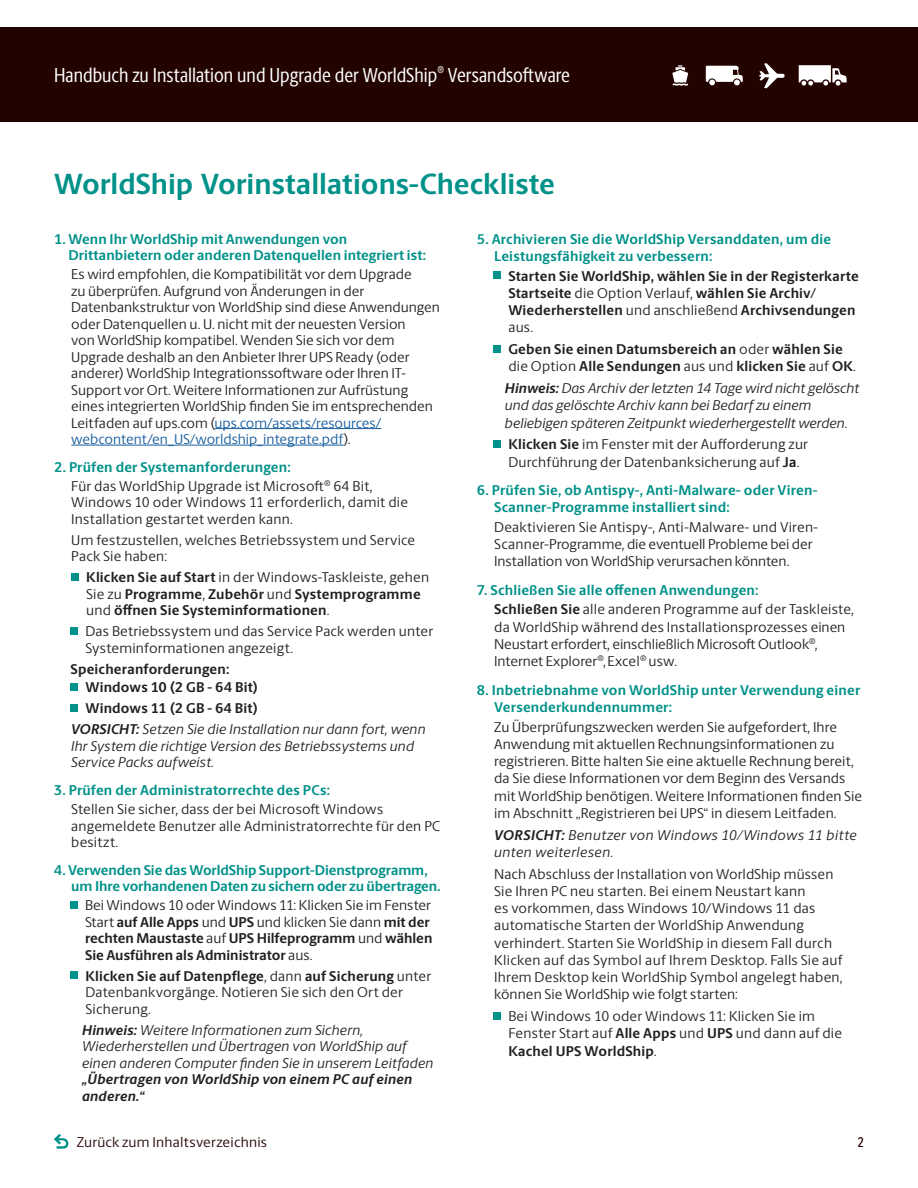
<style>
.page{position:relative;width:918px;height:1188px;background:#fff}
.page>*{position:absolute;margin:0;border:0;box-sizing:border-box;transform-origin:0 0}
.t1{font:700 29.25px "UPS Berlingske Sans";color:#009189}
.t2{font:20.25px "UPS Berlingske Sans Cn";color:#fff}
.t3{font:14.25px/17.2px "UPS Berlingske Sans";letter-spacing:.005em;color:#231f20}
.t4{font:700 14.25px/16.5px "UPS Berlingske Sans";letter-spacing:.01em;color:#231f20}
.t5{font:700 14.25px/17.2px "UPS Berlingske Sans";letter-spacing:.01em;color:#009189}
.t6{font:italic 14.25px/16.5px "UPS Berlingske Sans";letter-spacing:.01em;color:#231f20}
.t7{font:italic 14.25px/17.2px "UPS Berlingske Sans";letter-spacing:.03em;color:#231f20}
.t8{font:italic 700 14.25px/16.5px "UPS Berlingske Sans";letter-spacing:.01em;color:#231f20}
.t9{font:14.25px "UPS Berlingske Sans";letter-spacing:.015em;color:#230300}
.t10{font:500 14.25px "UPS Berlingske Sans Cn";color:#230300}
.s1{color:#175d9e}
.s2{font-weight:700;color:#009189}
.s3{font-weight:400}
.s4{font-weight:700;font-style:normal}
.s5{font-weight:700}
.s6{color:#231f20}
.s7{font-weight:400;color:#231f20}
</style>
<div class="page">
<div style="left:0;top:27px;width:918px;height:95px;background:#230300"></div>
<svg style="left:672px;top:65px;width:16px;height:21px"></svg>
<svg style="left:706px;top:66px;width:37px;height:20px"></svg>
<svg style="left:759px;top:63px;width:26px;height:25px"></svg>
<svg style="left:799px;top:65px;width:48px;height:21px"></svg>
<svg style="left:54px;top:1134px;width:14px;height:15px"></svg>
<hr style="left:215px;top:428px;width:166px;height:1px;background:#175d9e">
<hr style="left:71px;top:445px;width:273px;height:1px;background:#175d9e">
<div style="left:71px;top:573px;width:8px;height:8px;background:#009189"></div>
<div style="left:70px;top:627px;width:8px;height:8px;background:#009189"></div>
<div style="left:70px;top:683px;width:8px;height:8px;background:#009189"></div>
<div style="left:70px;top:704px;width:8px;height:8px;background:#009189"></div>
<div style="left:70px;top:901px;width:8px;height:8px;background:#009189"></div>
<div style="left:70px;top:971px;width:8px;height:8px;background:#009189"></div>
<div style="left:493px;top:271px;width:8px;height:8px;background:#009189"></div>
<div style="left:493px;top:345px;width:8px;height:8px;background:#009189"></div>
<div style="left:493px;top:440px;width:8px;height:8px;background:#009189"></div>
<div style="left:493px;top:1012px;width:8px;height:8px;background:#009189"></div>
<h2 class="t2" style="left:54px;top:61px;width:518px">Handbuch zu Installation und Upgrade der WorldShip<sup>®</sup> Versandsoftware</h2>
<h1 class="t1" style="left:54px;top:162px;width:502px">WorldShip Vorinstallations-Checkliste</h1>
<p class="t5" style="left:68px;top:230px;width:359px;line-height:16.5px;text-indent:-14px">1. Wenn Ihr WorldShip mit Anwendungen von<br>Drittanbietern oder anderen Datenquellen integriert ist:</p>
<p class="t3" style="left:71px;top:265px;width:370px;line-height:16.5px">Es wird empfohlen, die Kompatibilität vor dem Upgrade<br>zu überprüfen. Aufgrund von Änderungen in der Datenbankstruktur von WorldShip sind diese Anwendungen oder Datenquellen u. U. nicht mit der neuesten Version<br>von WorldShip kompatibel. Wenden Sie sich vor dem Upgrade deshalb an den Anbieter Ihrer UPS Ready (oder anderer) WorldShip Integrationssoftware oder Ihren IT-Support vor Ort. Weitere Informationen zur Aufrüstung eines integrierten WorldShip finden Sie im entsprechenden Leitfaden auf ups.com (<span class="s1">ups.com/assets/resources/ webcontent/en_US/worldship_integrate.pdf</span>).</p>
<p class="t3" style="left:71px;top:457px;width:303px;line-height:18.9px;text-indent:-17px"><span class="s2">2. Prüfen der Systemanforderungen:<br></span>Für das WorldShip Upgrade ist Microsoft<sup>®</sup> 64 Bit,</p>
<p class="t3" style="left:71px;top:493px;width:338px;line-height:16.5px">Windows 10 oder Windows 11 erforderlich, damit die<br>Installation gestartet werden kann.</p>
<p class="t3" style="left:71px;top:531px;width:345px;line-height:16.5px">Um festzustellen, welches Betriebssystem und Service<br>Pack Sie haben:</p>
<p class="t4" style="left:86px;top:569px;width:344px">Klicken Sie auf Start <span class="s3">in der Windows-Taskleiste, gehen<br>Sie zu</span> Programme<span class="s3">,</span> Zubehör <span class="s3">und</span> Systemprogramme <span class="s3">und</span> öffnen Sie Systeminformationen<span class="s3">.</span></p>
<p class="t3" style="left:85px;top:622px;width:349px;line-height:16.5px">Das Betriebssystem und das Service Pack werden unter<br>Systeminformationen angezeigt.</p>
<p class="t4" style="left:85px;top:659px;width:174px;line-height:18.9px;text-indent:-15px">Speicheranforderungen:<br>Windows 10 (2 GB - 64 Bit)</p>
<p class="t6" style="left:71px;top:698px;width:356px;line-height:21px;text-indent:14px"><span class="s4">Windows 11 (2 GB - 64 Bit)<br></span><span class="s5">VORSICHT:</span> Setzen Sie die Installation nur dann fort, wenn</p>
<p class="t6" style="left:71px;top:737px;width:344px">Ihr System die richtige Version des Betriebssystems und<br>Service Packs aufweist.</p>
<p class="t5" style="left:54px;top:782px;width:277px">3. Prüfen der Administratorrechte des PCs:</p>
<p class="t3" style="left:71px;top:800px;width:371px;line-height:16.5px">Stellen Sie sicher, dass der bei Microsoft Windows angemeldete Benutzer alle Administratorrechte für den PC besitzt.</p>
<p class="t5" style="left:71px;top:861px;width:371px;line-height:16.5px;text-indent:-17px">4. Verwenden Sie das WorldShip Support-Dienstprogramm, um Ihre vorhandenen Daten zu sichern oder zu übertragen.</p>
<p class="t4" style="left:85px;top:897px;width:349px"><span class="s3">Bei Windows 10 oder Windows 11: Klicken Sie im Fenster Start</span> auf Alle Apps <span class="s3">und</span> UPS <span class="s3">und klicken Sie dann</span> mit der rechten Maustaste <span class="s3">auf</span> UPS Hilfeprogramm <span class="s3">und</span> wählen Sie Ausführen als Administrator <span class="s3">aus.</span></p>
<p class="t3" style="left:85px;top:967px;width:347px;line-height:16.5px"><span class="s5">Klicken Sie auf Datenpflege</span>, dann <span class="s5">auf Sicherung</span> unter<br>Datenbankvorgänge. Notieren Sie sich den Ort der<br>Sicherung.</p>
<p class="t6" style="left:82px;top:1021px;width:353px"><span class="s5">Hinweis:</span> Weitere Informationen zum Sichern,<br>Wiederherstellen und Übertragen von WorldShip auf einen anderen Computer finden Sie in unserem Leitfaden</p>
<p class="t8" style="left:82px;top:1071px;width:332px">„Übertragen von WorldShip von einem PC auf einen anderen.“</p>
<p class="t5" style="left:494px;top:230px;width:338px;text-indent:-17px">5. Archivieren Sie die WorldShip Versanddaten, um die<br>Leistungsfähigkeit zu verbessern:</p>
<p class="t4" style="left:508px;top:267px;width:352px;line-height:17.2px">Starten Sie WorldShip, wählen Sie in der Registerkarte Startseite <span class="s3">die Option Verlauf,</span> wählen Sie Archiv/ Wiederherstellen <span class="s3">und anschließend</span> Archivsendungen <span class="s3">aus.</span></p>
<p class="t4" style="left:508px;top:340px;width:349px;line-height:17.2px">Geben Sie einen Datumsbereich an <span class="s3">oder</span> wählen Sie <span class="s3">die Option</span> Alle Sendungen <span class="s3">aus und</span> klicken Sie <span class="s3">auf</span> OK<span class="s3">.</span></p>
<p class="t6" style="left:505px;top:379px;width:356px;line-height:17.2px"><span class="s5">Hinweis:</span> Das Archiv der letzten 14 Tage wird nicht gelöscht und das gelöschte Archiv kann bei Bedarf zu einem beliebigen späteren Zeitpunkt wiederhergestellt werden.</p>
<p class="t3" style="left:508px;top:435px;width:301px"><span class="s5">Klicken Sie</span> im Fenster mit der Aufforderung zur<br>Durchführung der Datenbanksicherung auf <span class="s5">Ja</span>.</p>
<p class="t5" style="left:494px;top:481px;width:325px;text-indent:-17px">6. Prüfen Sie, ob Antispy-, Anti-Malware- oder Viren-<br>Scanner-Programme installiert sind:</p>
<p class="t3" style="left:494px;top:518px;width:325px">Deaktivieren Sie Antispy-, Anti-Malware- und Viren-<br>Scanner-Programme, die eventuell Probleme bei der<br>Installation von WorldShip verursachen könnten.</p>
<p class="t5" style="left:494px;top:580px;width:361px;line-height:19.6px;text-indent:-17px">7. Schließen Sie alle offenen Anwendungen:<br><span class="s6">Schließen Sie</span> <span class="s7">alle anderen Programme auf der Taskleiste,</span></p>
<p class="t3" style="left:494px;top:618px;width:353px">da WorldShip während des Installationsprozesses einen<br>Neustart erfordert, einschließlich Microsoft Outlook<sup>®</sup>,<br>Internet Explorer<sup>®</sup>, Excel<sup>®</sup> usw.</p>
<p class="t5" style="left:494px;top:681px;width:368px;text-indent:-17px">8. Inbetriebnahme von WorldShip unter Verwendung einer<br>Versenderkundennummer:</p>
<p class="t3" style="left:494px;top:717px;width:369px">Zu Überprüfungszwecken werden Sie aufgefordert, Ihre Anwendung mit aktuellen Rechnungsinformationen zu registrieren. Bitte halten Sie eine aktuelle Rechnung bereit, da Sie diese Informationen vor dem Beginn des Versands mit WorldShip benötigen. Weitere Informationen finden Sie im Abschnitt „Registrieren bei UPS“ in diesem Leitfaden.</p>
<p class="t7" style="left:494px;top:826px;width:364px"><span class="s5">VORSICHT:</span> Benutzer von Windows 10/Windows 11 bitte unten weiterlesen.</p>
<p class="t3" style="left:494px;top:864px;width:350px">Nach Abschluss der Installation von WorldShip müssen Sie Ihren PC neu starten. Bei einem Neustart kann<br>es vorkommen, dass Windows 10/Windows 11 das automatische Starten der WorldShip Anwendung verhindert. Starten Sie WorldShip in diesem Fall durch Klicken auf das Symbol auf Ihrem Desktop. Falls Sie auf Ihrem Desktop kein WorldShip Symbol angelegt haben, können Sie WorldShip wie folgt starten:</p>
<p class="t3" style="left:508px;top:1007px;width:335px">Bei Windows 10 oder Windows 11: Klicken Sie im<br>Fenster Start auf <span class="s5">Alle Apps</span> und <span class="s5">UPS</span> und dann auf die<br><span class="s5">Kachel UPS WorldShip</span>.</p>
<p class="t9" style="left:77px;top:1132px;width:192px">Zurück zum Inhaltsverzeichnis</p>
<p class="t10" style="left:858px;top:1132px;width:8px">2</p>
</div>
